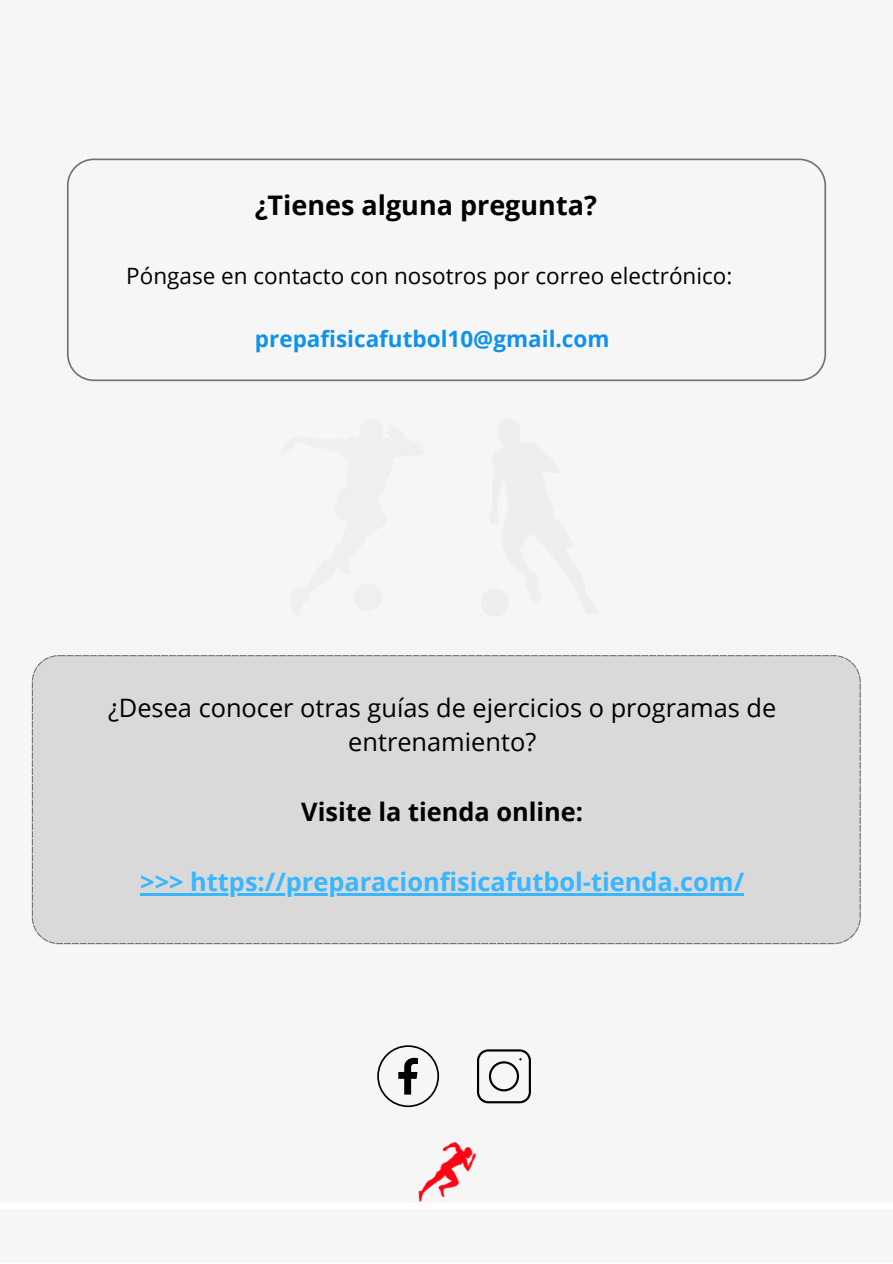
<style>
.page{position:relative;width:893px;height:1264px;background:#fff}
.page>*{position:absolute;margin:0;border:0;box-sizing:border-box;transform-origin:0 0}
.t1{font:700 27px "Open Sans";color:#000}
.t2{font:25.35px/34.8px "Open Sans";color:#000;text-align:center}
.t3{font:700 25.35px "Open Sans";color:#38b6ff}
.t4{font:700 25.35px "Open Sans";color:#000}
.t5{font:22.5px "Open Sans";color:#000}
.t6{font:700 22.5px "Open Sans";color:#0e92eb}
</style>
<div class="page">
<div style="left:0;top:0;width:892px;height:1262px;background:#f6f6f6"></div>
<div style="left:0;top:1202px;width:892px;height:6px;background:#fff"></div>
<svg style="left:67px;top:158px;width:759px;height:223px"></svg>
<div style="left:354px;top:583px;width:28px;height:28px;background:#efefef;border-radius:50%"></div>
<img style="left:418px;top:1141px;width:58px;height:61px">
<div style="left:32px;top:655px;width:828px;height:289px;background:#d9d9d9"></div>
<svg style="left:477px;top:1049px;width:54px;height:54px"></svg>
<svg style="left:377px;top:1045px;width:62px;height:62px"></svg>
<hr style="left:140px;top:893px;width:44px;height:2px;background:#38b6ff">
<hr style="left:184px;top:893px;width:560px;height:2px;background:#38b6ff">
<p class="t1" style="left:255px;top:186px;width:343px">¿Tienes alguna pregunta?</p>
<p class="t5" style="left:126px;top:261px;width:607px">Póngase en contacto con nosotros por correo electrónico:</p>
<p class="t6" style="left:255px;top:323px;width:356px">prepafisicafutbol10@gmail.com</p>
<p class="t2" style="left:108px;top:689px;width:669px">¿Desea conocer otras guías de ejercicios o programas de entrenamiento?</p>
<p class="t4" style="left:301px;top:794px;width:283px">Visite la tienda online:</p>
<p class="t3" style="left:140px;top:863px;width:605px">&gt;&gt;&gt; https://preparacionfisicafutbol-tienda.com/</p>
</div>
